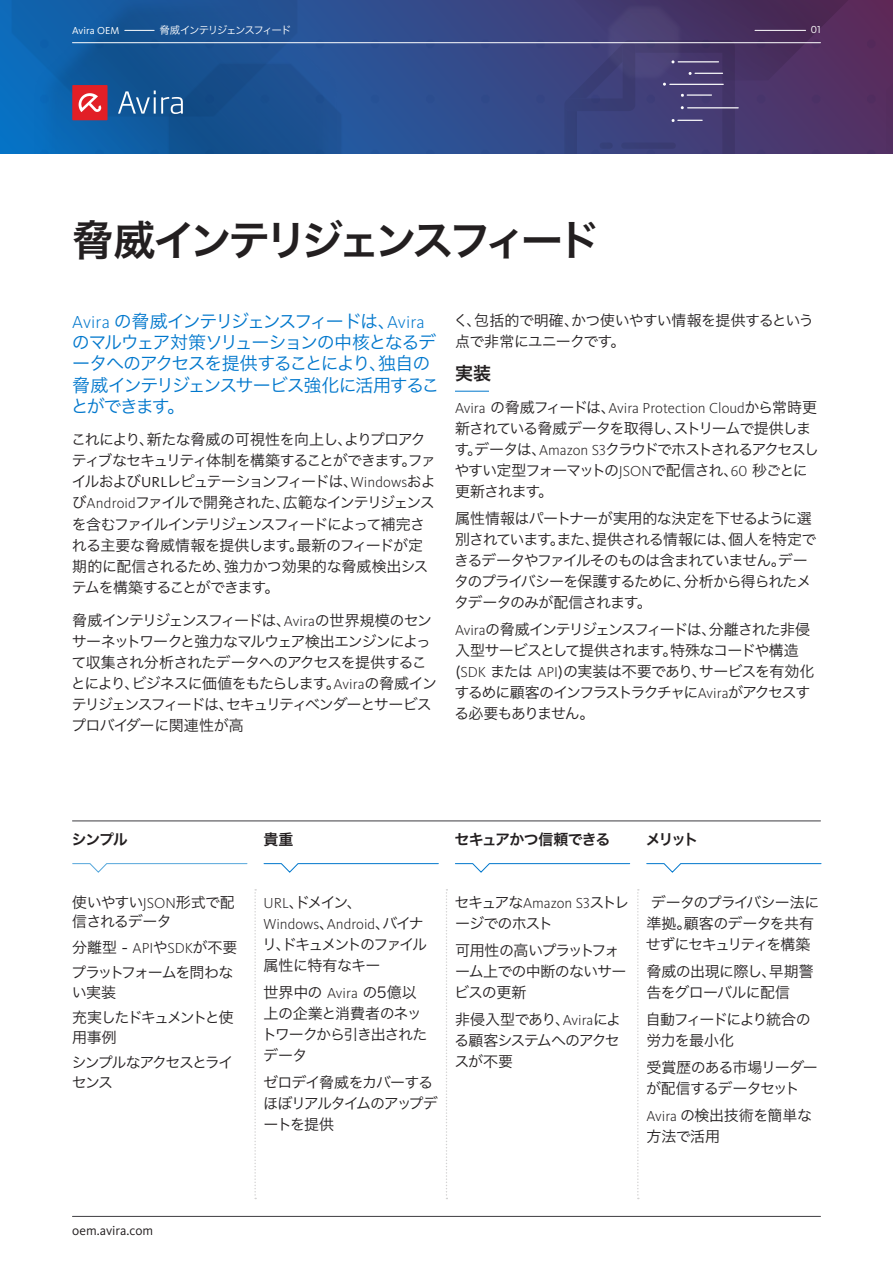
<style>
.page{position:relative;width:893px;height:1263px;background:#fff}
.page>*{position:absolute;margin:0;border:0;box-sizing:border-box;transform-origin:0 0}
.t1{font:42px "Hira Kaku Pro N W6";letter-spacing:-.12em;color:#231f20}
.t2{font:18px/21px "Hira Kaku Pro N W3";letter-spacing:-.08em;color:#07c}
.t3{font:18px "Hira Kaku Pro N W6";color:#231f20}
.t4{font:15px/21px "Hira Kaku Pro N W3";letter-spacing:-.07em;color:#231f20}
.t5{font:300 15px "Kievit OT";color:#231f20}
.t6{font:15px/21px "Hira Kaku Pro N W3";letter-spacing:-.035em;color:#231f20}
.t7{font:15px/21px "Hira Kaku Pro N W3";letter-spacing:-.105em;color:#231f20}
.t8{font:15px/21px "Hira Kaku Pro N W3";letter-spacing:-.04em;color:#231f20}
.t9{font:15px/21px "Hira Kaku Pro N W3";letter-spacing:-.025em;color:#231f20}
.t10{font:15px/25.5px "Hira Kaku Pro N W3";letter-spacing:-.1em;color:#231f20}
.t11{font:15px "Hira Kaku Pro N W6";letter-spacing:-.055em;color:#231f20}
.t12{font:15px "Hira Kaku Pro N W6";letter-spacing:-.08em;color:#231f20}
.t13{font:13.5px "Kievit OT";color:#231f20}
.t14{font:10.5px "Hira Kaku Pro W3";letter-spacing:-.12em;color:#fff}
.t15{font:10.5px "Kievit OT";color:#fff}
.s1{font-family:"Kievit OT";font-weight:300}
.s2{font-family:"Kievit OT"}
.s3{font-family:"Hira Kaku Pro N W3";font-weight:400}
</style>
<div class="page">
<svg style="left:0;top:0;width:893px;height:153px;background:#255091"></svg>
<svg style="left:564px;top:0;width:284px;height:153px;background:#473a6e"></svg>
<hr style="left:72px;top:42px;width:748px;height:1px;background:#fff">
<hr style="left:755px;top:30px;width:51px;height:1px;background:#fff">
<div style="left:72px;top:85px;width:36px;height:35px;background:#e21f26"></div>
<svg style="left:78px;top:93px;width:23px;height:19px"></svg>
<svg style="left:118px;top:91px;width:65px;height:23px"></svg>
<hr style="left:72px;top:1216px;width:748px;height:1px;background:#3d3c40">
<hr style="left:455px;top:391px;width:34px;height:1px;background:#07c">
<svg style="left:125px;top:30px;width:29px;height:1px"></svg>
<hr style="left:72px;top:821px;width:748px;height:1px;background:#3d3c40">
<svg style="left:254px;top:889px;width:2px;height:310px"></svg>
<svg style="left:446px;top:889px;width:1px;height:310px"></svg>
<svg style="left:637px;top:889px;width:2px;height:310px"></svg>
<svg style="left:72px;top:863px;width:176px;height:10px"></svg>
<svg style="left:263px;top:863px;width:176px;height:10px"></svg>
<svg style="left:455px;top:863px;width:175px;height:10px"></svg>
<svg style="left:646px;top:863px;width:176px;height:10px"></svg>
<p class="t15" style="left:72px;top:24px;width:48px">Avira OEM</p>
<p class="t14" style="left:159px;top:20px;width:133px">脅威インテリジェンスフィード</p>
<h1 class="t1" style="left:72px;top:203px;width:530px">脅威インテリジェンスフィード</h1>
<p class="t15" style="left:811px;top:24px;width:11px">01</p>
<p class="t2" style="left:71px;top:310px;width:370px"><span class="s1">Avira</span> の脅威インテリジェンスフィードは、<span class="s1">Avira</span>のマルウェア対策ソリューションの中核となるデータへのアクセスを提供することにより、独自の脅威インテリジェンスサービス強化に活用することができます。</p>
<p class="t4" style="left:71px;top:428px;width:366px">これにより、新たな脅威の可視性を向上し、よりプロアクティブなセキュリティ体制を構築することができます。ファイルおよび<span class="s2">URL</span>レピュテーションフィードは、<span class="s1">Windows</span>および<span class="s1">Android</span>ファイルで開発された、広範なインテリジェンスを含むファイルインテリジェンスフィードによって補完される主要な脅威情報を提供します。最新のフィードが定期的に配信されるため、強力かつ効果的な脅威検出システムを構築することができます。</p>
<p class="t4" style="left:71px;top:608px;width:368px">脅威インテリジェンスフィードは、<span class="s1">Avira</span>の世界規模のセンサーネットワークと強力なマルウェア検出エンジンによって収集され分析されたデータへのアクセスを提供することにより、ビジネスに価値をもたらします。<span class="s1">Avira</span>の脅威インテリジェンスフィードは、セキュリティベンダーとサービスプロバイダーに関連性が高</p>
<p class="t6" style="left:453px;top:309px;width:362px">く、包括的で明確、かつ使いやすい情報を提供するという点で非常にユニークです。</p>
<p class="t3" style="left:455px;top:357px;width:37px">実装</p>
<p class="t5" style="left:455px;top:399px;width:364px">Avira <span class="s3">の脅威フィードは、</span>Avira Protection Cloud<span class="s3">から常時更</span></p>
<p class="t4" style="left:454px;top:417px;width:366px">新されている脅威データを取得し、ストリームで提供します。データは、<span class="s1">Amazon S3</span>クラウドでホストされるアクセスしやすい定型フォーマットの<span class="s1">JSON</span>で配信され、<span class="s1">60</span> 秒ごとに更新されます。</p>
<p class="t4" style="left:454px;top:507px;width:364px">属性情報はパートナーが実用的な決定を下せるように選別されています。また、提供される情報には、個人を特定できるデータやファイルそのものは含まれていません。データのプライバシーを保護するために、分析から得られたメタデータのみが配信されます。</p>
<p class="t4" style="left:454px;top:618px;width:362px"><span class="s1">Avira</span>の脅威インテリジェンスフィードは、分離された非侵入型サービスとして提供されます。特殊なコードや構造(<span class="s1">SDK</span> または <span class="s1">API</span>)の実装は不要であり、サービスを有効化するめに顧客のインフラストラクチャに<span class="s1">Avira</span>がアクセスする必要もありません。</p>
<p class="t12" style="left:72px;top:826px;width:58px">シンプル</p>
<p class="t12" style="left:264px;top:826px;width:31px">貴重</p>
<p class="t11" style="left:455px;top:826px;width:157px">セキュアかつ信頼できる</p>
<p class="t12" style="left:646px;top:826px;width:54px">メリット</p>
<p class="t4" style="left:72px;top:891px;width:164px;line-height:19.5px">使いやすい<span class="s1">JSON</span>形式で配信されるデータ</p>
<p class="t4" style="left:71px;top:933px;width:168px;line-height:25.5px">分離型 - <span class="s1">API</span>や<span class="s1">SDK</span>が不要プラットフォームを問わな</p>
<p class="t7" style="left:72px;top:978px;width:164px;line-height:25.5px">い実装<br>充実したドキュメントと使</p>
<p class="t10" style="left:71px;top:1023px;width:163px">用事例<br>シンプルなアクセスとライ</p>
<p class="t4" style="left:72px;top:1070px;width:43px">センス</p>
<p class="t4" style="left:264px;top:890px;width:100px"><span class="s1">URL</span>、ドメイン、</p>
<p class="t5" style="left:264px;top:915px;width:162px">Windows<span class="s3">、</span>Android<span class="s3">、バイナ</span></p>
<p class="t7" style="left:262px;top:932px;width:166px">リ、ドキュメントのファイル属性に特有なキー</p>
<p class="t4" style="left:262px;top:980px;width:167px">世界中の <span class="s1">Avira</span> の5億以上の企業と消費者のネットワークから引き出されたデータ</p>
<p class="t4" style="left:263px;top:1070px;width:176px">ゼロデイ脅威をカバーするほぼリアルタイムのアップデートを提供</p>
<p class="t4" style="left:454px;top:890px;width:177px">セキュアな<span class="s1">Amazon S3</span>ストレージでのホスト</p>
<p class="t4" style="left:454px;top:938px;width:174px">可用性の高いプラットフォーム上での中断のないサービスの更新</p>
<p class="t4" style="left:454px;top:1007px;width:169px;text-align:justify">非侵入型であり、<span class="s1">Avira</span>による顧客システムへのアクセスが不要</p>
<p class="t4" style="left:646px;top:890px;width:175px;text-align:center">データのプライバシー法に準拠。顧客のデータを共有せずにセキュリティを構築</p>
<p class="t8" style="left:646px;top:959px;width:169px">脅威の出現に際し、早期警告をグローバルに配信</p>
<p class="t4" style="left:646px;top:1007px;width:166px">自動フィードにより統合の労力を最小化</p>
<p class="t4" style="left:646px;top:1055px;width:173px">受賞歴のある市場リーダーが配信するデータセット</p>
<p class="t9" style="left:646px;top:1103px;width:167px"><span class="s1">Avira</span> の検出技術を簡単な方法で活用</p>
<p class="t13" style="left:72px;top:1222px;width:83px">oem.avira.com</p>
</div>
